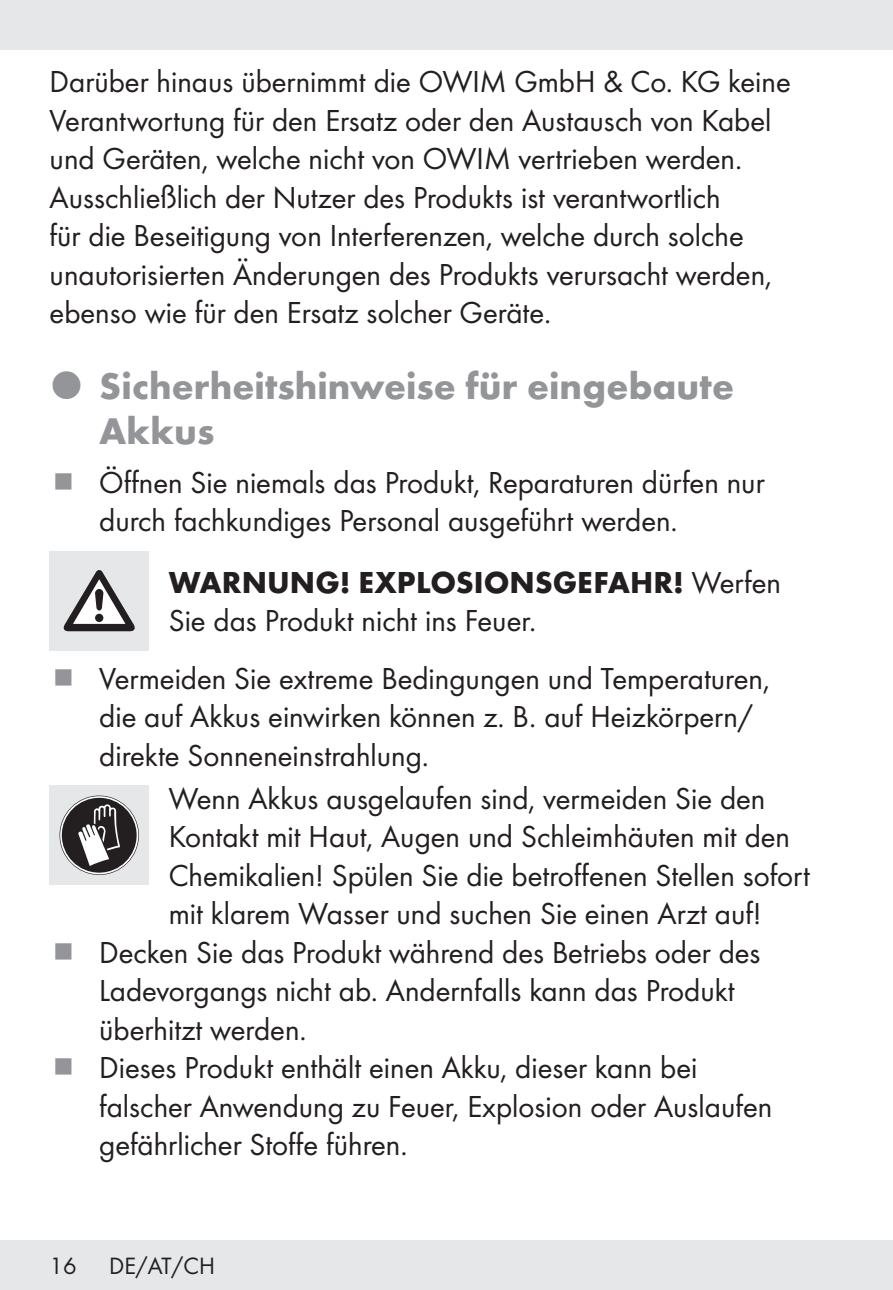
<style>
.page{position:relative;width:893px;height:1290px;background:#fff}
.page>*{position:absolute;margin:0;border:0;box-sizing:border-box;transform-origin:0 0}
.t1{font:700 38.5px/45.5px "Futura";color:#939598}
.t2{font:31.5px/38.5px "Futura Boo";color:#231f20}
.t3{font:700 31.5px "Futura";color:#231f20}
.t4{font:24.5px "Futura Boo";color:#231f20}
.s1{font-family:"Futura Boo";font-weight:400}
</style>
<div class="page">
<div style="left:0;top:1240px;width:893px;height:50px;background:#e6e7e9"></div>
<div style="left:0;top:0;width:893px;height:50px;background:#e6e7e9"></div>
<div style="left:50px;top:551px;width:99px;height:99px;background:#e6e7e9"></div>
<svg style="left:64px;top:570px;width:71px;height:61px"></svg>
<div style="left:50px;top:785px;width:99px;height:100px;background:#e6e7e9"></div>
<svg style="left:60px;top:795px;width:79px;height:80px"></svg>
<p class="t2" style="left:50px;top:61px;width:743px">Darüber hinaus übernimmt die OWIM GmbH &amp; Co. KG keine Verantwortung für den Ersatz oder den Austausch von Kabel und Geräten, welche nicht von OWIM vertrieben werden.<br>Ausschließlich der Nutzer des Produkts ist verantwortlich<br>für die Beseitigung von Interferenzen, welche durch solche unautorisierten Änderungen des Produkts verursacht werden, ebenso wie für den Ersatz solcher Geräte.</p>
<p class="t1" style="left:99px;top:360px;width:637px">Sicherheitshinweise für eingebaute<br>Akkus</p>
<p class="t2" style="left:99px;top:461px;width:667px">Öffnen Sie niemals das Produkt, Reparaturen dürfen nur durch fachkundiges Personal ausgeführt werden.</p>
<p class="t3" style="left:169px;top:559px;width:614px">WARNUNG! EXPLOSIONSGEFAHR! <span class="s1">Werfen</span></p>
<p class="t2" style="left:99px;top:590px;width:672px;line-height:57.4px;text-indent:69px">Sie das Produkt nicht ins Feuer.<br>Vermeiden Sie extreme Bedingungen und Temperaturen,</p>
<p class="t2" style="left:99px;top:696px;width:655px">die auf Akkus einwirken können z. B. auf Heizkörpern/ direkte Sonneneinstrahlung.</p>
<p class="t2" style="left:169px;top:777px;width:598px">Wenn Akkus ausgelaufen sind, vermeiden Sie den</p>
<p class="t2" style="left:169px;top:816px;width:623px">Kontakt mit Haut, Augen und Schleimhäuten mit den</p>
<p class="t2" style="left:169px;top:854px;width:643px">Chemikalien! Spülen Sie die betroffenen Stellen sofort</p>
<p class="t2" style="left:169px;top:893px;width:594px">mit klarem Wasser und suchen Sie einen Arzt auf!</p>
<p class="t2" style="left:99px;top:931px;width:663px">Decken Sie das Produkt während des Betriebs oder des</p>
<p class="t2" style="left:99px;top:970px;width:637px">Ladevorgangs nicht ab. Andernfalls kann das Produkt</p>
<p class="t2" style="left:99px;top:1008px;width:209px">überhitzt werden.</p>
<p class="t2" style="left:99px;top:1047px;width:600px">Dieses Produkt enthält einen Akku, dieser kann bei</p>
<p class="t2" style="left:99px;top:1085px;width:675px">falscher Anwendung zu Feuer, Explosion oder Auslaufen</p>
<p class="t2" style="left:99px;top:1123px;width:310px">gefährlicher Stoffe führen.</p>
<p class="t4" style="left:50px;top:1249px;width:29px">16</p>
<p class="t4" style="left:109px;top:1249px;width:107px">DE/AT/CH</p>
</div>
